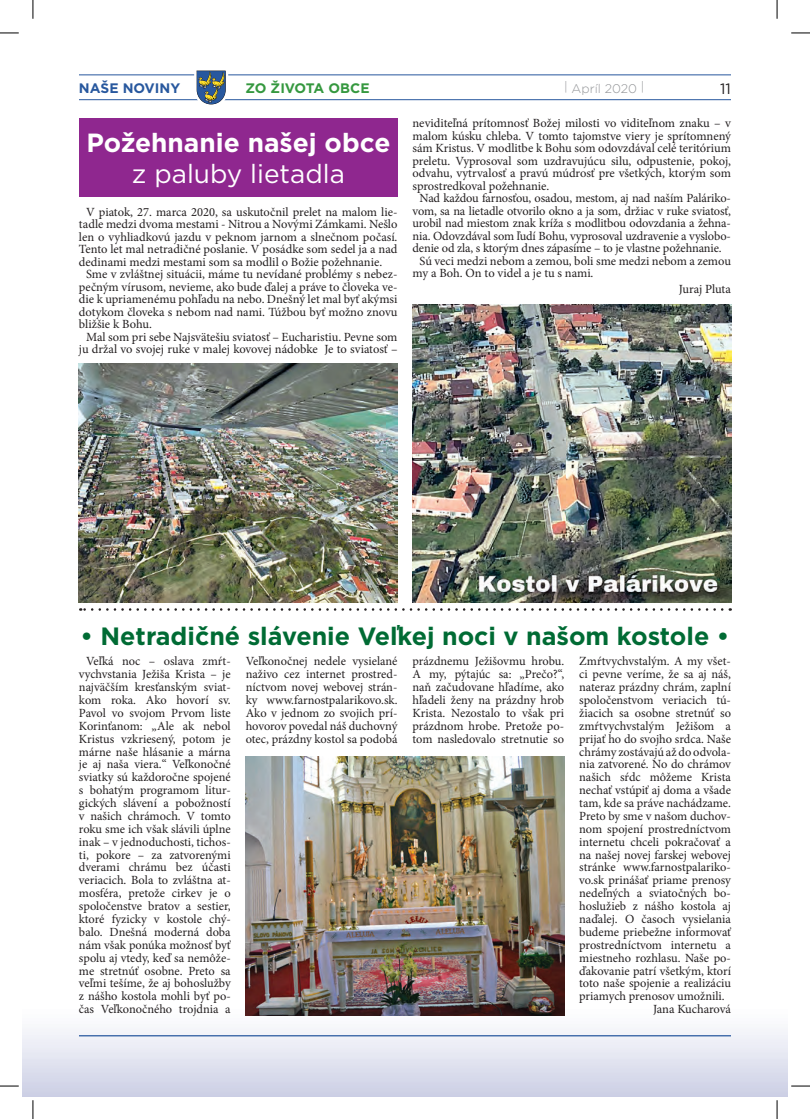
<style>
.page{position:relative;width:810px;height:1119px;background:#fff}
.page>*{position:absolute;margin:0;border:0;box-sizing:border-box;transform-origin:0 0}
.t1{font:700 26.25px "Gotham";color:#fff}
.t2{font:26.25px "Gotham";color:#fff}
.t3{font:700 25px "Gotham";color:#006b34}
.t4{font:15px "Gotham";color:#231f20}
.t5{font:700 13.75px "Gotham";color:#35983f}
.t6{font:700 13.75px "Gotham";color:#28589e}
.t7{font:12.5px/12.9px "Minion Pro";letter-spacing:-.005em;color:#231f20;text-align:justify}
.t8{font:300 12.5px "Gotham";color:#939598}
</style>
<div class="page">
<div style="left:22px;top:954px;width:766px;height:142px;background:linear-gradient(to bottom,#fff,#d3d7e9)"></div>
<hr style="left:79px;top:75px;width:652px;height:1px;background:#28589e">
<hr style="left:79px;top:99px;width:652px;height:1px;background:#28589e">
<hr style="left:79px;top:1034px;width:652px;height:2px;background:#28589e">
<svg style="left:193px;top:70px;width:36px;height:35px"></svg>
<div style="left:79px;top:118px;width:319px;height:78px;background:#8f278f"></div>
<img style="left:412px;top:304px;width:319px;height:298px">
<img style="left:79px;top:363px;width:319px;height:239px">
<svg style="left:80px;top:608px;width:642px;height:2px"></svg>
<img style="left:245px;top:756px;width:319px;height:258px">
<svg style="left:0;top:32px;width:19px;height:2px"></svg>
<svg style="left:791px;top:32px;width:19px;height:2px"></svg>
<svg style="left:0;top:1085px;width:19px;height:1px"></svg>
<svg style="left:791px;top:1085px;width:19px;height:1px"></svg>
<svg style="left:32px;top:0;width:2px;height:19px"></svg>
<svg style="left:32px;top:1100px;width:2px;height:18px"></svg>
<svg style="left:776px;top:0;width:2px;height:19px"></svg>
<svg style="left:776px;top:1100px;width:2px;height:18px"></svg>
<p class="t6" style="left:79px;top:79px;width:103px">NAŠE NOVINY</p>
<p class="t8" style="left:564px;top:80px;width:82px">| Apríl 2020 |</p>
<p class="t4" style="left:720px;top:79px;width:12px">11</p>
<p class="t5" style="left:246px;top:79px;width:126px">ZO ŽIVOTA OBCE</p>
<h1 class="t1" style="left:86px;top:125px;width:306px">Požehnanie našej obce</h1>
<h1 class="t2" style="left:132px;top:157px;width:215px">z paluby lietadla</h1>
<p class="t7" style="left:412px;top:117px;width:320px">neviditeľná prítomnosť Božej milosti vo viditeľnom znaku – v</p>
<p class="t7" style="left:412px;top:129px;width:320px">malom kúsku chleba. V tomto tajomstve viery je sprítomnený</p>
<p class="t7" style="left:412px;top:142px;width:320px">sám Kristus. V modlitbe k Bohu som odovzdával celé teritórium</p>
<p class="t7" style="left:412px;top:154px;width:320px">preletu. Vyprosoval som uzdravujúcu silu, odpustenie, pokoj,</p>
<p class="t7" style="left:412px;top:167px;width:320px">odvahu, vytrvalosť a pravú múdrosť pre všetkých, ktorým som</p>
<p class="t7" style="left:412px;top:179px;width:138px">sprostredkoval požehnanie.</p>
<p class="t7" style="left:420px;top:192px;width:313px">Nad každou farnosťou, osadou, mestom, aj nad naším Paláriko-</p>
<p class="t7" style="left:412px;top:204px;width:320px">vom, sa na lietadle otvorilo okno a ja som, držiac v ruke sviatosť,</p>
<p class="t7" style="left:412px;top:217px;width:320px">urobil nad miestom znak kríža s modlitbou odovzdania a žehna-</p>
<p class="t7" style="left:412px;top:229px;width:320px">nia. Odovzdával som ľudí Bohu, vyprosoval uzdravenie a vyslobo-</p>
<p class="t7" style="left:412px;top:242px;width:311px">denie od zla, s ktorým dnes zápasíme – to je vlastne požehnanie.</p>
<p class="t7" style="left:420px;top:254px;width:313px">Sú veci medzi nebom a zemou, boli sme medzi nebom a zemou</p>
<p class="t7" style="left:412px;top:267px;width:182px">my a Boh. On to videl a je tu s nami.</p>
<p class="t7" style="left:679px;top:283px;width:54px">Juraj Pluta</p>
<p class="t7" style="left:86px;top:205px;width:313px">V piatok, 27. marca 2020, sa uskutočnil prelet na malom lie-</p>
<p class="t7" style="left:79px;top:218px;width:320px">tadle medzi dvoma mestami - Nitrou a Novými Zámkami. Nešlo</p>
<p class="t7" style="left:79px;top:230px;width:320px">len o vyhliadkovú jazdu v peknom jarnom a slnečnom počasí.</p>
<p class="t7" style="left:79px;top:243px;width:320px">Tento let mal netradičné poslanie. V posádke som sedel ja a nad</p>
<p class="t7" style="left:79px;top:255px;width:305px">dedinami medzi mestami som sa modlil o Božie požehnanie.</p>
<p class="t7" style="left:86px;top:268px;width:313px">Sme v zvláštnej situácii, máme tu nevídané problémy s nebez-</p>
<p class="t7" style="left:79px;top:280px;width:320px">pečným vírusom, nevieme, ako bude ďalej a práve to človeka ve-</p>
<p class="t7" style="left:79px;top:293px;width:320px">die k upriamenému pohľadu na nebo. Dnešný let mal byť akýmsi</p>
<p class="t7" style="left:79px;top:305px;width:320px">dotykom človeka s nebom nad nami. Túžbou byť možno znovu</p>
<p class="t7" style="left:79px;top:318px;width:74px">bližšie k Bohu.</p>
<p class="t7" style="left:86px;top:330px;width:313px">Mal som pri sebe Najsvätešiu sviatosť – Eucharistiu. Pevne som</p>
<p class="t7" style="left:79px;top:343px;width:320px">ju držal vo svojej ruke v malej kovovej nádobke Je to sviatosť –</p>
<h2 class="t3" style="left:81px;top:620px;width:650px">• Netradičné slávenie Veľkej noci v našom kostole •</h2>
<p class="t7" style="left:79px;top:655px;width:153px;text-align:center">Veľká noc – oslava zmŕt&shy;vychvstania Ježiša Krista – je najväčším kresťanským sviat&shy;kom roka. Ako hovorí sv.<br>Pavol vo svojom Prvom liste<br>Korinťanom: „Ale ak nebol<br>Kristus vzkriesený, potom je márne naše hlásanie a márna je aj naša viera.“ Veľkonočné sviatky sú každoročne spojené s bohatým programom litur&shy;gických slávení a pobožností v našich chrámoch. V tomto roku sme ich však slávili úplne inak – v jednoduchosti, tichos&shy;ti, pokore – za zatvorenými dverami chrámu bez účasti veriacich. Bola to zvláštna at&shy;mosféra, pretože cirkev je o spoločenstve bratov a sestier, ktoré fyzicky v kostole chý&shy;balo. Dnešná moderná doba nám však ponúka možnosť byť spolu aj vtedy, keď sa nemôže&shy;me stretnúť osobne. Preto sa veľmi tešíme, že aj bohoslužby z nášho kostola mohli byť po&shy;čas Veľkonočného trojdnia a</p>
<p class="t7" style="left:246px;top:655px;width:153px">Veľkonočnej nedele vysielané naživo cez internet prostred&shy;níctvom novej webovej strán&shy;ky www.farnostpalarikovo.sk.<br>Ako v jednom zo svojich prí&shy;hovorov povedal náš duchovný otec, prázdny kostol sa podobá</p>
<p class="t7" style="left:412px;top:655px;width:153px">prázdnemu Ježišovmu hrobu.<br>A my, pýtajúc sa: „Prečo?“, naň začudovane hľadíme, ako hľadeli ženy na prázdny hrob Krista. Nezostalo to však pri prázdnom hrobe. Pretože po&shy;tom nasledovalo stretnutie so</p>
<p class="t7" style="left:579px;top:655px;width:153px">Zmŕtvychvstalým. A my všet-</p>
<p class="t7" style="left:579px;top:667px;width:153px">ci pevne veríme, že sa aj náš,</p>
<p class="t7" style="left:579px;top:680px;width:153px">nateraz prázdny chrám, zaplní</p>
<p class="t7" style="left:579px;top:693px;width:153px">spoločenstvom veriacich tú-</p>
<p class="t7" style="left:579px;top:706px;width:153px">žiacich sa osobne stretnúť so</p>
<p class="t7" style="left:579px;top:719px;width:153px">zmŕtvychvstalým Ježišom a</p>
<p class="t7" style="left:579px;top:732px;width:153px">prijať ho do svojho srdca. Naše</p>
<p class="t7" style="left:579px;top:745px;width:153px">chrámy zostávajú až do odvola-</p>
<p class="t7" style="left:579px;top:758px;width:153px">nia zatvorené. No do chrámov</p>
<p class="t7" style="left:579px;top:770px;width:153px">našich sŕdc môžeme Krista</p>
<p class="t7" style="left:579px;top:783px;width:153px">nechať vstúpiť aj doma a všade</p>
<p class="t7" style="left:579px;top:796px;width:153px">tam, kde sa práve nachádzame.</p>
<p class="t7" style="left:579px;top:809px;width:153px">Preto by sme v našom duchov-</p>
<p class="t7" style="left:579px;top:822px;width:153px">nom spojení prostredníctvom</p>
<p class="t7" style="left:579px;top:835px;width:153px">internetu chceli pokračovať a</p>
<p class="t7" style="left:579px;top:848px;width:153px">na našej novej farskej webovej</p>
<p class="t7" style="left:579px;top:861px;width:153px">stránke www.farnostpalariko-</p>
<p class="t7" style="left:579px;top:873px;width:153px">vo.sk prinášať priame prenosy</p>
<p class="t7" style="left:579px;top:886px;width:153px">nedeľných a sviatočných bo-</p>
<p class="t7" style="left:579px;top:899px;width:153px">hoslužieb z nášho kostola aj</p>
<p class="t7" style="left:579px;top:912px;width:153px">naďalej. O časoch vysielania</p>
<p class="t7" style="left:579px;top:925px;width:153px">budeme priebežne informovať</p>
<p class="t7" style="left:579px;top:938px;width:153px">prostredníctvom internetu a</p>
<p class="t7" style="left:579px;top:951px;width:153px">miestneho rozhlasu. Naše po-</p>
<p class="t7" style="left:579px;top:964px;width:153px">ďakovanie patrí všetkým, ktorí</p>
<p class="t7" style="left:579px;top:976px;width:153px">toto naše spojenie a realizáciu</p>
<p class="t7" style="left:579px;top:989px;width:147px">priamych prenosov umožnili.</p>
<p class="t7" style="left:653px;top:1002px;width:79px">Jana Kucharová</p>
</div>
